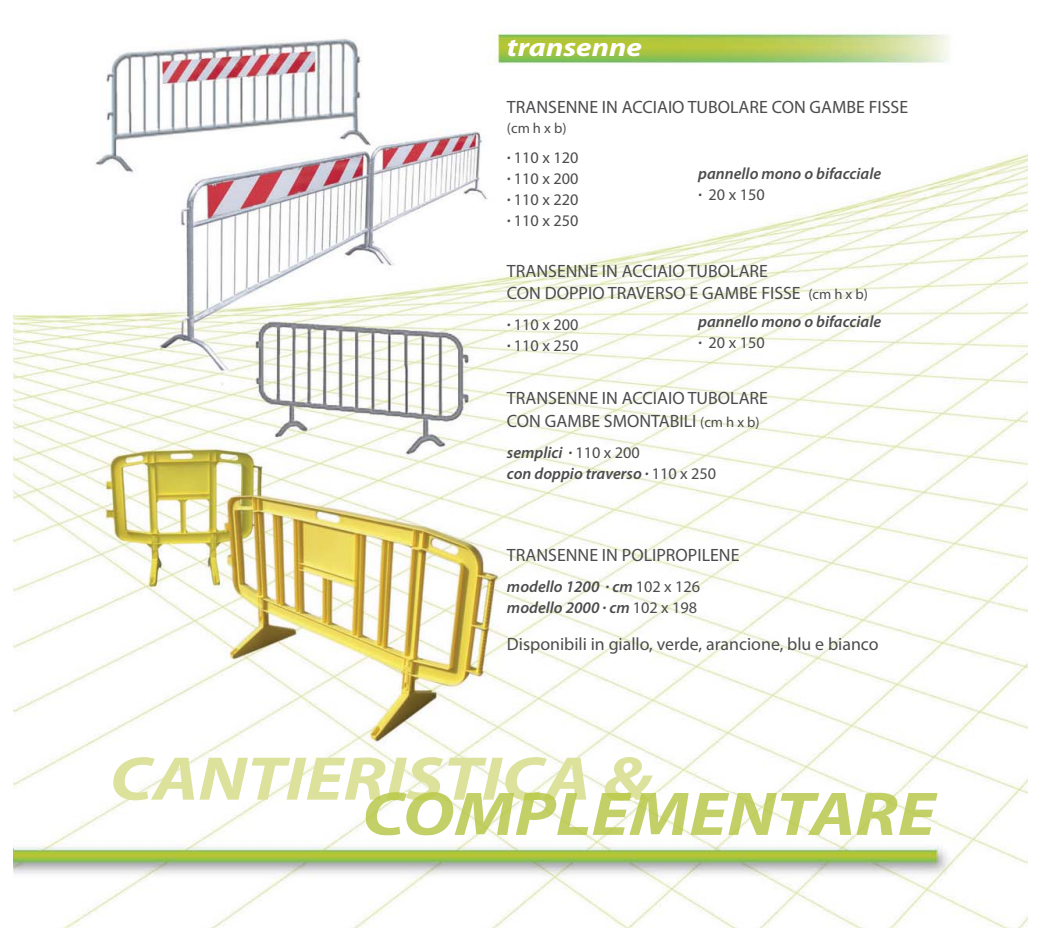
<style>
.page{position:relative;width:1042px;height:928px;background:#fff}
.page>*{position:absolute;margin:0;border:0;box-sizing:border-box;transform-origin:0 0}
.t1{font:italic 700 62.12px "Myriad Pro";color:#dce19c;scale:1.18 1}
.t2{font:italic 700 26.25px "Myriad Pro";color:#fff;scale:1.18 1}
.t3{font:17.85px/22.8px "Myriad Pro";color:#4c4c4e}
.t4{font:italic 600 16.28px/21.2px "Myriad Pro";color:#4c4c4e}
.t5{font:16.28px/21.2px "Myriad Pro";color:#4c4c4e;text-align:justify}
.t6{font:14.7px "Myriad Pro";color:#4c4c4e}
.s1{font-weight:600;font-style:italic}
.s2{font-size:14.7px}
.s3{font-weight:400;font-style:normal}
</style>
<div class="page">
<img style="left:14px;top:32px;width:1013px;height:896px">
<img style="left:365px;top:792px;width:572px;height:43px">
<img style="left:365px;top:792px;width:288px;height:8px">
<svg style="left:369px;top:792px;width:279px;height:8px"></svg>
<h2 class="t2" style="left:507px;top:37px;width:116px">transenne</h2>
<p class="t3" style="left:507px;top:97px;width:403px">TRANSENNE IN ACCIAIO TUBOLARE CON GAMBE FISSE</p>
<p class="t6" style="left:507px;top:122px;width:61px">(cm h x b)</p>
<p class="t5" style="left:507px;top:148px;width:73px"><span class="s1">·</span> 110 x 120 <span class="s1">·</span> 110 x 200 <span class="s1">·</span> 110 x 220 <span class="s1">·</span> 110 x 250</p>
<p class="t3" style="left:507px;top:260px;width:362px">TRANSENNE IN ACCIAIO TUBOLARE<br>CON DOPPIO TRAVERSO E GAMBE FISSE <span class="s2">(cm h x b)</span></p>
<p class="t5" style="left:507px;top:315px;width:73px"><span class="s1">·</span> 110 x 200 <span class="s1">·</span> 110 x 250</p>
<p class="t4" style="left:698px;top:164px;width:184px">pannello mono o bifacciale · <span class="s3">20 x 150</span></p>
<p class="t4" style="left:698px;top:312px;width:184px">pannello mono o bifacciale · <span class="s3">20 x 150</span></p>
<p class="t3" style="left:507px;top:388px;width:262px">TRANSENNE IN ACCIAIO TUBOLARE<br>CON GAMBE SMONTABILI <span class="s2">(cm h x b)</span></p>
<p class="t4" style="left:507px;top:443px;width:211px">semplici · <span class="s3">110 x 200<br></span>con doppio traverso · <span class="s3">110 x 250</span></p>
<p class="t3" style="left:507px;top:545px;width:234px">TRANSENNE IN POLIPROPILENE</p>
<p class="t4" style="left:507px;top:576px;width:195px">modello 1200 · cm <span class="s3">102 x 126 </span>modello 2000 · cm <span class="s3">102 x 198</span></p>
<p class="t3" style="left:507px;top:633px;width:373px">Disponibili in giallo, verde, arancione, blu e bianco</p>
<h1 class="t1" style="left:110px;top:755px;width:461px">CANTIERISTICA &amp;</h1>
</div>
